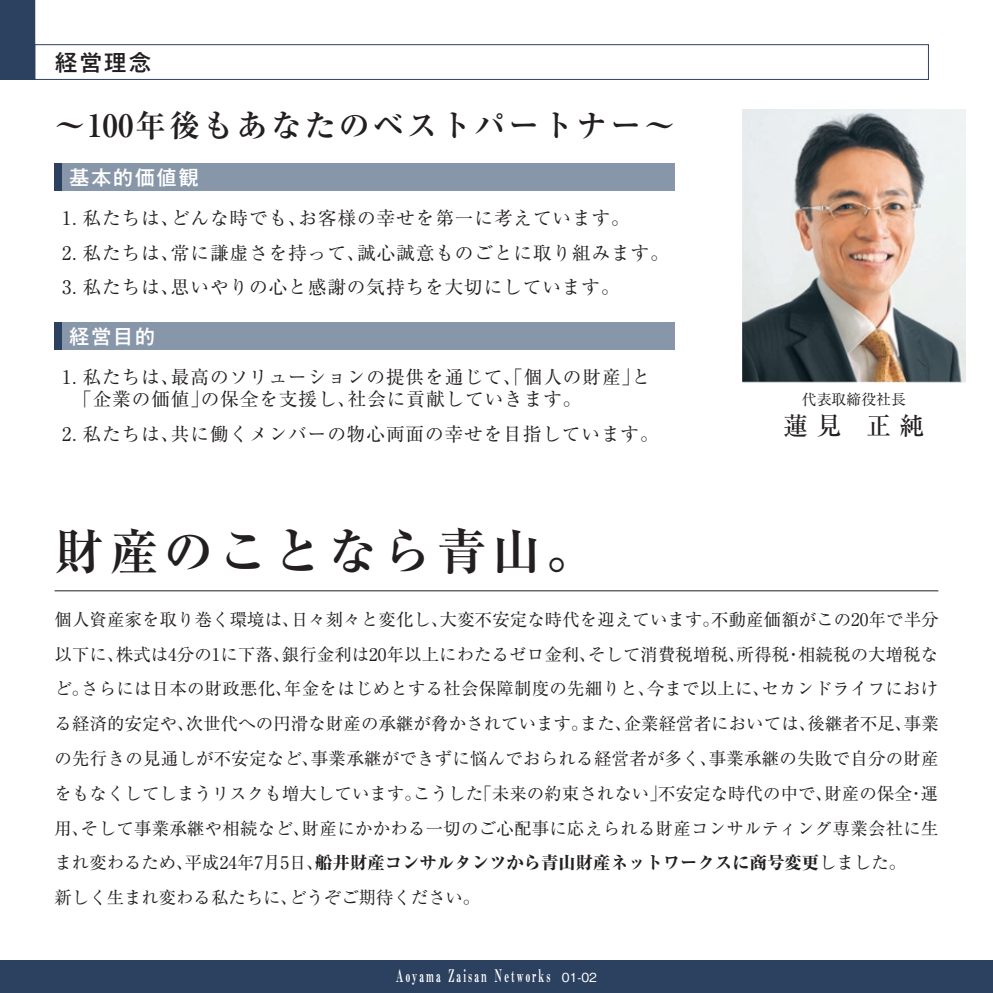
<style>
.page{position:relative;width:993px;height:993px;background:#fff}
.page>*{position:absolute;margin:0;border:0;box-sizing:border-box;transform-origin:0 0}
.t1{font:700 49.52px "Ryumin Pr 5";letter-spacing:.1em;color:#231f20}
.t2{font:700 30.97px "Ryumin Pr 5";letter-spacing:.095em;color:#231f20}
.t3{font:500 24.85px "Ryumin Pr 5";color:#231f20}
.t4{font:500 22.4px "Gothic MB101 Pr 5";color:#231f20}
.t5{font:500 19.78px "Gothic MB101 Pr 5";letter-spacing:.1em;color:#fff}
.t6{font:18.55px/34.6px "Ryumin Pr 5";letter-spacing:.05em;color:#231f20}
.t7{font:17.32px/34.6px "Ryumin Pr 5";letter-spacing:.01em;color:#231f20}
.t8{font:800 17.32px "Ryumin Pr 5";color:#231f20}
.t9{font:17.32px "Midashi Min Pr 5 MA31";letter-spacing:.2em;color:#fff;scale:.6 1}
.t10{font:14.88px "Ryumin Pr 5";color:#231f20}
.t11{font:500 12.42px "Gothic BBB Pr 5";color:#fff}
.s1{font-weight:400}
</style>
<div class="page">
<div style="left:0;top:0;width:35px;height:80px;background:#2c4160"></div>
<div style="left:34px;top:44px;width:894px;height:36px;border:1px solid #2c4160"></div>
<div style="left:55px;top:164px;width:620px;height:27px;background:#8797a9"></div>
<div style="left:55px;top:322px;width:620px;height:28px;background:#8797a9"></div>
<div style="left:55px;top:164px;width:7px;height:27px;background:#2c4160"></div>
<div style="left:55px;top:322px;width:7px;height:28px;background:#2c4160"></div>
<img style="left:742px;top:109px;width:223px;height:273px">
<div style="left:0;top:960px;width:992px;height:32px;background:#2c4160"></div>
<hr style="left:55px;top:590px;width:883px;height:1px;background:#231f20">
<p class="t4" style="left:55px;top:43px;width:97px">経営理念</p>
<h2 class="t2" style="left:55px;top:100px;width:622px">〜100年後もあなたのベストパートナー〜</h2>
<p class="t5" style="left:69px;top:161px;width:130px">基本的価値観</p>
<p class="t6" style="left:82px;top:199px;width:98px">私たちは、</p>
<p class="t6" style="left:62px;top:199px;width:30px">1．</p>
<p class="t6" style="left:298px;top:199px;width:333px">お客様の幸せを第一に考えています。</p>
<p class="t6" style="left:171px;top:199px;width:137px">どんな時でも、</p>
<p class="t6" style="left:171px;top:234px;width:196px">常に謙虚さを持って、</p>
<p class="t6" style="left:357px;top:234px;width:313px">誠心誠意ものごとに取り組みます。</p>
<p class="t6" style="left:82px;top:234px;width:98px">私たちは、</p>
<p class="t6" style="left:62px;top:234px;width:30px">2．</p>
<p class="t6" style="left:171px;top:269px;width:450px">思いやりの心と感謝の気持ちを大切にしています。</p>
<p class="t6" style="left:82px;top:269px;width:98px">私たちは、</p>
<p class="t6" style="left:62px;top:269px;width:30px">3．</p>
<p class="t5" style="left:69px;top:320px;width:87px">経営目的</p>
<p class="t6" style="left:171px;top:358px;width:481px">最高のソリューションの提供を通じて、「個人の財産と」</p>
<p class="t6" style="left:82px;top:358px;width:98px">私たちは、</p>
<p class="t6" style="left:62px;top:358px;width:30px">1．</p>
<p class="t6" style="left:171px;top:380px;width:489px;text-indent:-98px">「企業の価値」<br>共に働くメンバーの物心両面の幸せを目指しています。</p>
<p class="t6" style="left:201px;top:380px;width:157px">の保全を支援し、</p>
<p class="t6" style="left:348px;top:380px;width:235px">社会に貢献していきます。</p>
<p class="t6" style="left:82px;top:415px;width:98px">私たちは、</p>
<p class="t6" style="left:62px;top:415px;width:30px">2．</p>
<h1 class="t1" style="left:55px;top:512px;width:542px">財産のことなら青山。</h1>
<p class="t10" style="left:801px;top:388px;width:106px">代表取締役社長</p>
<h3 class="t3" style="left:783px;top:406px;width:142px">蓮見　正純</h3>
<p class="t7" style="left:55px;top:600px;width:246px">個人資産家を取り巻く環境は、</p>
<p class="t7" style="left:711px;top:600px;width:229px">不動産価額がこの20年で半分</p>
<p class="t7" style="left:439px;top:600px;width:281px">大変不安定な時代を迎えています。</p>
<p class="t7" style="left:291px;top:600px;width:159px">日々刻々と変化し、</p>
<p class="t7" style="left:282px;top:635px;width:316px">銀行金利は20年以上にわたるゼロ金利、</p>
<p class="t7" style="left:588px;top:635px;width:159px">そして消費税増税、</p>
<p class="t7" style="left:736px;top:635px;width:54px">所得税</p>
<p class="t7" style="left:797px;top:635px;width:141px">相続税の大増税な</p>
<p class="t7" style="left:116px;top:635px;width:176px">株式は4分の1に下落、</p>
<p class="t7" style="left:55px;top:635px;width:71px">以下に、</p>
<p class="t7" style="left:784px;top:635px;width:19px">・</p>
<p class="t7" style="left:284px;top:670px;width:372px">年金をはじめとする社会保障制度の先細りと、</p>
<p class="t7" style="left:646px;top:670px;width:125px">今まで以上に、</p>
<p class="t7" style="left:81px;top:670px;width:213px">さらには日本の財政悪化、</p>
<p class="t7" style="left:55px;top:670px;width:36px">ど。</p>
<p class="t7" style="left:761px;top:670px;width:178px">セカンドライフにおけ</p>
<p class="t7" style="left:903px;top:705px;width:36px">事業</p>
<p class="t7" style="left:186px;top:705px;width:404px">次世代への円滑な財産の承継が脅かされています。</p>
<p class="t7" style="left:55px;top:705px;width:141px">る経済的安定や、</p>
<p class="t7" style="left:807px;top:705px;width:106px">後継者不足、</p>
<p class="t7" style="left:623px;top:705px;width:194px">企業経営者においては、</p>
<p class="t7" style="left:579px;top:705px;width:54px">また、</p>
<p class="t7" style="left:311px;top:739px;width:407px">事業承継ができずに悩んでおられる経営者が多く、</p>
<p class="t7" style="left:708px;top:739px;width:231px">事業承継の失敗で自分の財産</p>
<p class="t7" style="left:55px;top:739px;width:266px">の先行きの見通しが不安定など、</p>
<p class="t7" style="left:302px;top:774px;width:637px;text-indent:-247px">をもなくしてしまうリスクも増大しています。<br>財産にかかわる一切のご心配事に応えられる財産コンサルティング専業会社に生</p>
<p class="t7" style="left:413px;top:774px;width:71px">こうした</p>
<p class="t7" style="left:658px;top:774px;width:176px">不安定な時代の中で、</p>
<p class="t7" style="left:824px;top:774px;width:89px">財産の保全</p>
<p class="t7" style="left:474px;top:774px;width:194px">「未来の約束されない」</p>
<p class="t7" style="left:920px;top:774px;width:19px">運</p>
<p class="t7" style="left:907px;top:774px;width:19px">・</p>
<p class="t7" style="left:81px;top:809px;width:231px">そして事業承継や相続など、</p>
<p class="t7" style="left:55px;top:809px;width:36px">用、</p>
<p class="t7" style="left:185px;top:844px;width:140px">平成24年月7 日5 、</p>
<p class="t8" style="left:315px;top:848px;width:592px">船井財産コンサルタンツから青山財産ネットワークスに商号変更<span class="s1">しました。</span></p>
<p class="t7" style="left:55px;top:844px;width:140px">まれ変わるため、</p>
<p class="t7" style="left:289px;top:878px;width:192px">どうぞご期待ください。</p>
<p class="t7" style="left:55px;top:878px;width:245px">新しく生まれ変わる私たちに、</p>
<p class="t9" style="left:396px;top:962px;width:259px">Aoyama Zaisan Networks</p>
<p class="t11" style="left:561px;top:967px;width:37px">01-02</p>
</div>
